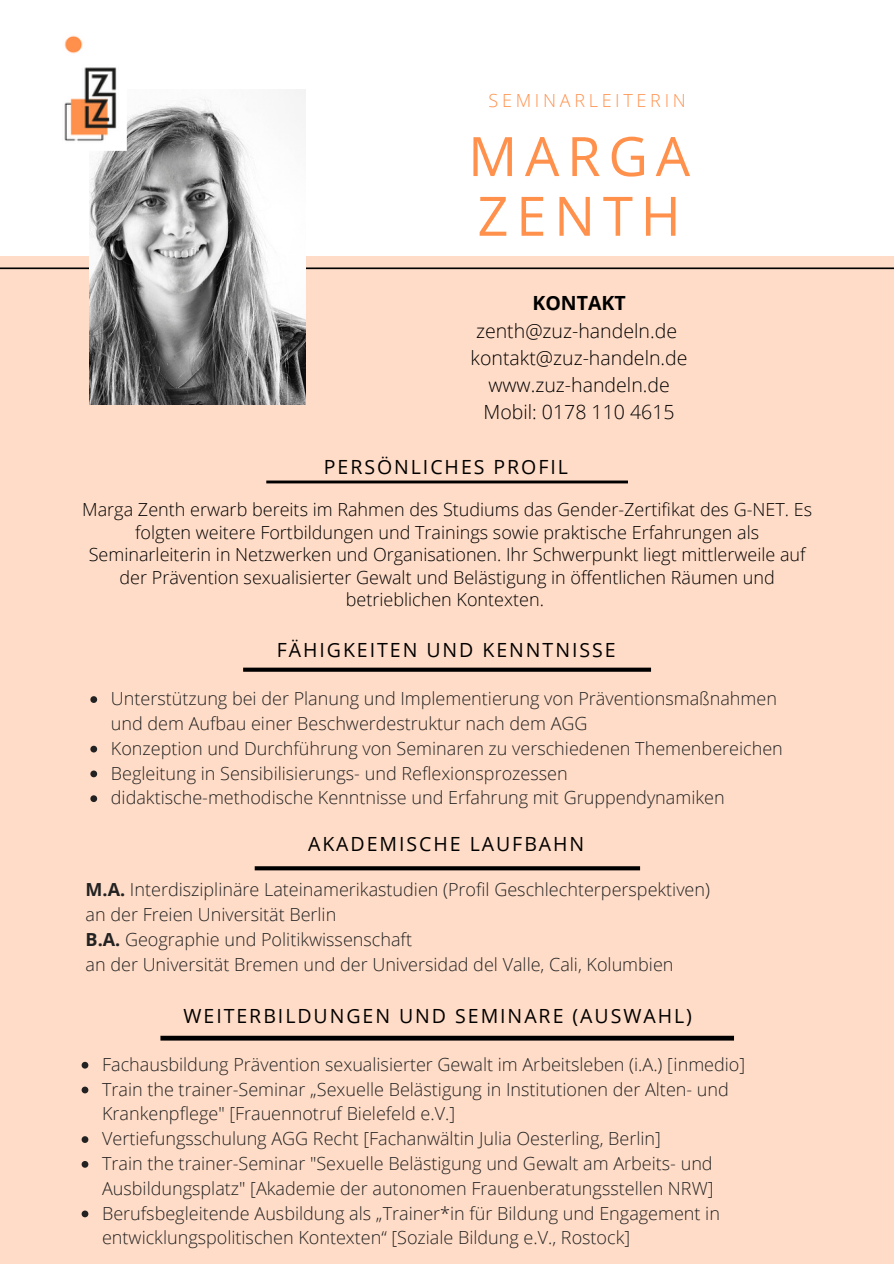
<style>
.page{position:relative;width:894px;height:1264px;background:#fff}
.page>*{position:absolute;margin:0;border:0;box-sizing:border-box;transform-origin:0 0}
.t1{font:54.45px/59.7px "Open Sans";letter-spacing:.14em;color:#ff914d}
.t2{font:19.5px "Open Sans";letter-spacing:.1em;color:#000}
.t3{font:300 19.5px "Open Sans";color:#000}
.t4{font:700 19.5px "Open Sans";color:#000}
.t5{font:300 18px/24.8px "Open Sans";color:#222}
.t6{font:300 18px/22.5px "Open Sans";color:#000;text-align:center}
.t7{font:300 18px "Open Sans";letter-spacing:.205em;color:#ff914d}
.s1{font-weight:700}
</style>
<div class="page">
<div style="left:0;top:256px;width:893px;height:1007px;background:#ffdcc7"></div>
<svg style="left:0;top:267px;width:893px;height:2px"></svg>
<img style="left:89px;top:89px;width:217px;height:316px">
<img style="left:64px;top:35px;width:63px;height:116px">
<svg style="left:82px;top:1061px;width:6px;height:7px"></svg>
<svg style="left:82px;top:1086px;width:6px;height:7px"></svg>
<svg style="left:82px;top:1136px;width:6px;height:6px"></svg>
<svg style="left:82px;top:1161px;width:6px;height:6px"></svg>
<svg style="left:82px;top:1210px;width:6px;height:7px"></svg>
<svg style="left:90px;top:696px;width:7px;height:7px"></svg>
<svg style="left:90px;top:745px;width:7px;height:7px"></svg>
<svg style="left:90px;top:770px;width:7px;height:7px"></svg>
<svg style="left:90px;top:795px;width:7px;height:7px"></svg>
<svg style="left:266px;top:480px;width:361px;height:3px"></svg>
<svg style="left:254px;top:866px;width:386px;height:4px;background:#100d0c"></svg>
<svg style="left:160px;top:1035px;width:573px;height:5px;background:#27211e"></svg>
<svg style="left:243px;top:667px;width:408px;height:4px;background:#28221f"></svg>
<p class="t7" style="left:488px;top:88px;width:199px">SEMINARLEITERIN</p>
<p class="t1" style="left:468px;top:125px;width:223px">MARGA<br>ZENTH</p>
<p class="t4" style="left:532px;top:290px;width:95px">KONTAKT</p>
<p class="t3" style="left:476px;top:317px;width:202px">zenth@zuz-handeln.de</p>
<p class="t3" style="left:470px;top:344px;width:218px">kontakt@zuz-handeln.de</p>
<p class="t3" style="left:488px;top:371px;width:183px">www.zuz-handeln.de</p>
<p class="t3" style="left:483px;top:398px;width:193px">Mobil: 0178 110 4615</p>
<p class="t2" style="left:324px;top:453px;width:245px">PERSÖNLICHES PROFIL</p>
<p class="t6" style="left:82px;top:498px;width:731px">Marga Zenth erwarb bereits im Rahmen des Studiums das Gender-Zertifikat des G-NET. Es folgten weitere Fortbildungen und Trainings sowie praktische Erfahrungen als Seminarleiterin in Netzwerken und Organisationen. Ihr Schwerpunkt liegt mittlerweile auf der Prävention sexualisierter Gewalt und Belästigung in öffentlichen Räumen und betrieblichen Kontexten.</p>
<p class="t2" style="left:277px;top:636px;width:340px">FÄHIGKEITEN UND KENNTNISSE</p>
<p class="t5" style="left:111px;top:685px;width:667px">Unterstützung bei der Planung und Implementierung von Präventionsmaßnahmen und dem Aufbau einer Beschwerdestruktur nach dem AGG</p>
<p class="t5" style="left:111px;top:735px;width:673px">Konzeption und Durchführung von Seminaren zu verschiedenen Themenbereichen</p>
<p class="t5" style="left:111px;top:760px;width:458px">Begleitung in Sensibilisierungs- und Reflexionsprozessen</p>
<p class="t5" style="left:111px;top:785px;width:615px">didaktische-methodische Kenntnisse und Erfahrung mit Gruppendynamiken</p>
<p class="t2" style="left:308px;top:830px;width:278px">AKADEMISCHE LAUFBAHN</p>
<p class="t5" style="left:85px;top:877px;width:625px"><span class="s1">M.A.</span> Interdisziplinäre Lateinamerikastudien (Profil Geschlechterperspektiven)</p>
<p class="t5" style="left:85px;top:901px;width:252px">an der Freien Universität Berlin</p>
<p class="t5" style="left:85px;top:926px;width:328px"><span class="s1">B.A.</span> Geographie und Politikwissenschaft</p>
<p class="t5" style="left:85px;top:951px;width:589px">an der Universität Bremen und der Universidad del Valle, Cali, Kolumbien</p>
<p class="t2" style="left:183px;top:1002px;width:510px">WEITERBILDUNGEN UND SEMINARE (AUSWAHL)</p>
<p class="t5" style="left:102px;top:1051px;width:644px">Fachausbildung Prävention sexualisierter Gewalt im Arbeitsleben (i.A.) [inmedio]</p>
<p class="t5" style="left:102px;top:1076px;width:628px">Train the trainer-Seminar „Sexuelle Belästigung in Institutionen der Alten- und<br>Krankenpflege" [Frauennotruf Bielefeld e.V.]</p>
<p class="t5" style="left:102px;top:1125px;width:560px">Vertiefungsschulung AGG Recht [Fachanwältin Julia Oesterling, Berlin]</p>
<p class="t5" style="left:102px;top:1150px;width:612px">Train the trainer-Seminar "Sexuelle Belästigung und Gewalt am Arbeits- und<br>Ausbildungsplatz" [Akademie der autonomen Frauenberatungsstellen NRW]</p>
<p class="t5" style="left:102px;top:1200px;width:619px">Berufsbegleitende Ausbildung als „Trainer*in für Bildung und Engagement in entwicklungspolitischen Kontexten“ [Soziale Bildung e.V., Rostock]</p>
</div>
